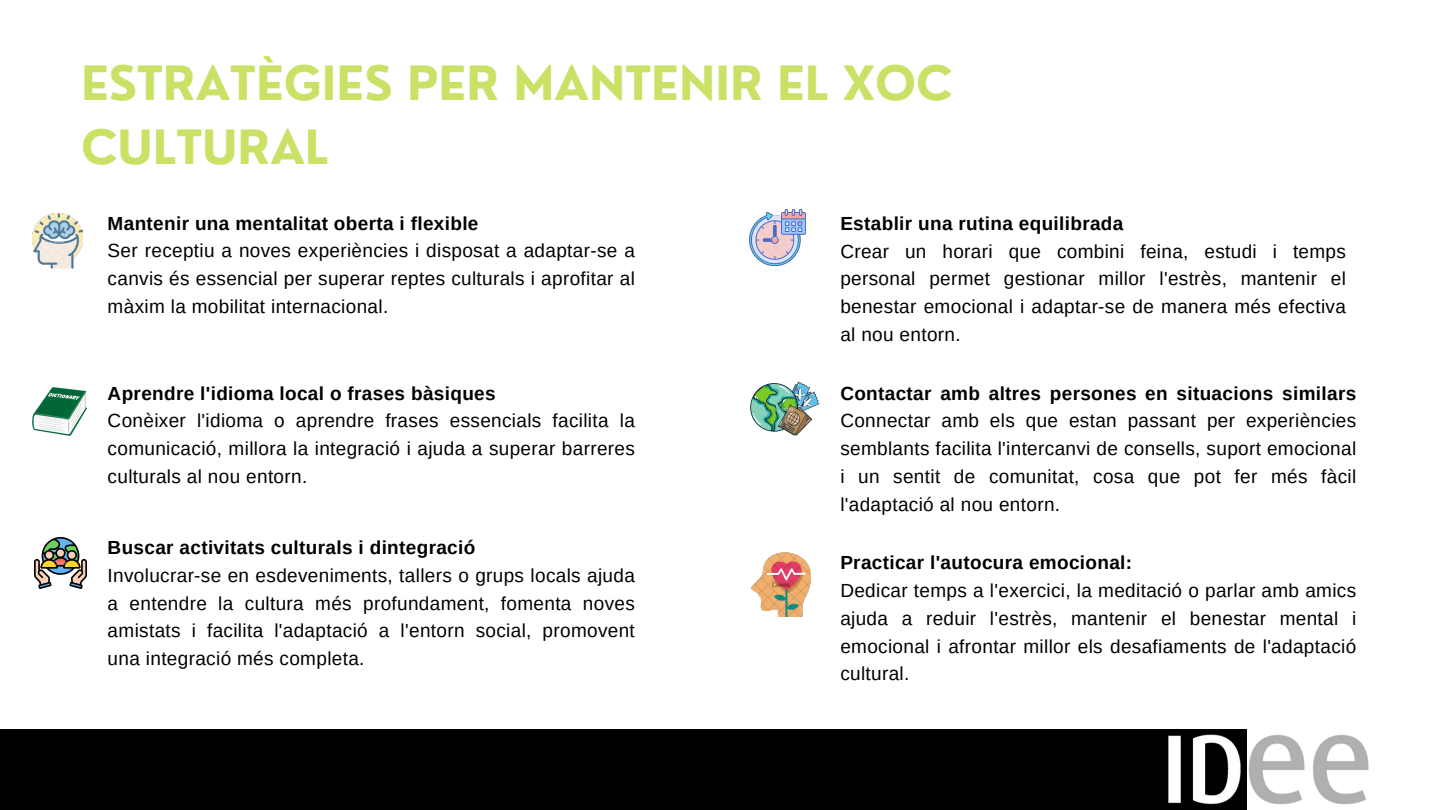
<style>
.page{position:relative;width:1440px;height:810px;background:#fff}
.page>*{position:absolute;margin:0;border:0;box-sizing:border-box;transform-origin:0 0}
.t1{font:700 46px/64.4px "Nourd";color:#c9e265}
.t2{font:19px/27.8px "Arimo";letter-spacing:.02em;color:#000;text-align:justify}
.t3{font:700 19px "Arimo";letter-spacing:.02em;color:#000}
.s1{font-weight:700}
</style>
<div class="page">
<div style="left:0;top:729px;width:1246px;height:81px;background:#000"></div>
<img style="left:1168px;top:730px;width:201px;height:77px">
<img style="left:32px;top:213px;width:51px;height:56px">
<img style="left:32px;top:388px;width:54px;height:48px">
<img style="left:34px;top:537px;width:52px;height:51px">
<img style="left:749px;top:210px;width:56px;height:55px">
<img style="left:750px;top:382px;width:70px;height:54px">
<img style="left:752px;top:553px;width:58px;height:63px">
<p class="t1" style="left:81px;top:50px;width:873px">ESTRATÈGIES PER MANTENIR EL XOC<br>CULTURAL</p>
<h1 class="t3" style="left:108px;top:212px;width:372px">Mantenir una mentalitat oberta i flexible</h1>
<p class="t2" style="left:108px;top:237px;width:529px">Ser receptiu a noves experiències i disposat a adaptar-se a canvis és essencial per superar reptes culturals i aprofitar al màxim la mobilitat internacional.</p>
<p class="t3" style="left:108px;top:382px;width:390px">Aprendre l'idioma local o frases bàsiques</p>
<p class="t2" style="left:108px;top:407px;width:529px">Conèixer l'idioma o aprendre frases essencials facilita la comunicació, millora la integració i ajuda a superar barreres culturals al nou entorn.</p>
<p class="t3" style="left:108px;top:537px;width:369px">Buscar activitats culturals i dintegració</p>
<p class="t2" style="left:108px;top:561px;width:529px">Involucrar-se en esdeveniments, tallers o grups locals ajuda a entendre la cultura més profundament, fomenta noves amistats i facilita l'adaptació a l'entorn social, promovent una integració més completa.</p>
<p class="t3" style="left:840px;top:213px;width:285px">Establir una rutina equilibrada</p>
<p class="t2" style="left:840px;top:237px;width:507px">Crear un horari que combini feina, estudi i temps personal permet gestionar millor l'estrès, mantenir el benestar emocional i adaptar-se de manera més efectiva al nou entorn.</p>
<p class="t2" style="left:840px;top:379px;width:517px"><span class="s1">Contactar amb altres persones en situacions similars </span>Connectar amb els que estan passant per experiències semblants facilita l'intercanvi de consells, suport emocional i un sentit de comunitat, cosa que pot fer més fàcil l'adaptació al nou entorn.</p>
<p class="t3" style="left:840px;top:552px;width:293px">Practicar l'autocura emocional:</p>
<p class="t2" style="left:840px;top:577px;width:517px">Dedicar temps a l'exercici, la meditació o parlar amb amics ajuda a reduir l'estrès, mantenir el benestar mental i emocional i afrontar millor els desafiaments de l'adaptació cultural.</p>
</div>
